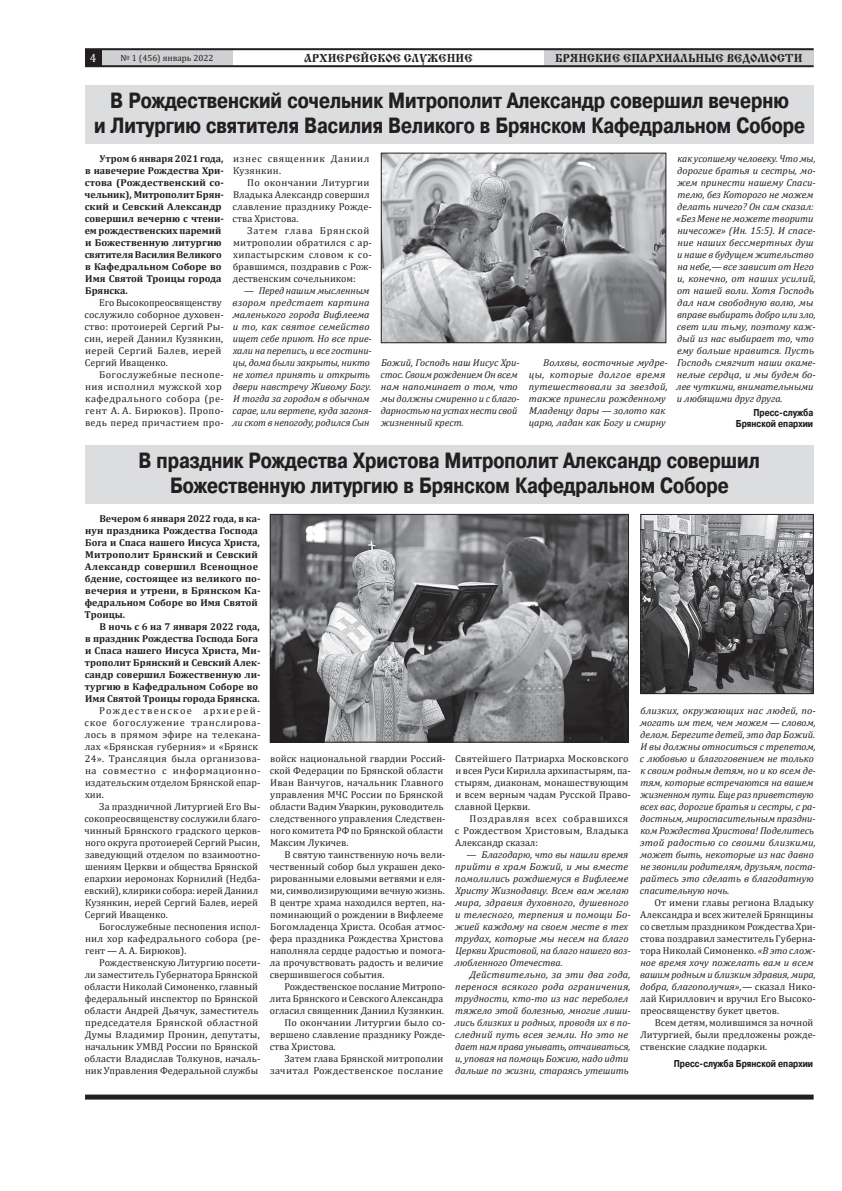
<style>
.page{position:relative;width:842px;height:1191px;background:#fff}
.page>*{position:absolute;margin:0;border:0;box-sizing:border-box;transform-origin:0 0}
.t1{font:700 22px/25px "Pragmatica Cond C";color:#231f20;text-align:center}
.t2{font:12px "Cyrillic Old";color:#231f20}
.t3{font:12px "Cambria";color:#fff}
.t4{font:10px/12px "Cambria";color:#231f20}
.t5{font:italic 10px/12px "Cambria";color:#231f20}
.t6{font:700 10px/12px "Cambria";color:#231f20}
.t7{font:10px/12px "Cambria";letter-spacing:.025em;color:#231f20}
.t8{font:10px/12px "Cambria";letter-spacing:.03em;color:#231f20}
.t9{font:700 10px/11px "Pragmatica Cond C";color:#231f20;text-align:right}
.t10{font:10px/12px "Cambria";letter-spacing:.06em;color:#231f20}
.t11{font:9px "Cambria";color:#231f20}
.s1{font-style:italic}
</style>
<div class="page">
<div style="left:101px;top:50px;width:132px;height:16px;background:#cfd0d2"></div>
<div style="left:544px;top:50px;width:270px;height:16px;background:#cfd0d2"></div>
<hr style="left:85px;top:48px;width:729px;height:2px;background:#231f20">
<hr style="left:85px;top:65px;width:729px;height:2px;background:#231f20">
<div style="left:85px;top:50px;width:16px;height:16px;background:#231f20"></div>
<div style="left:85px;top:1094px;width:729px;height:5px;background:#231f20"></div>
<div style="left:85px;top:85px;width:729px;height:58px;background:#dcdddf"></div>
<img style="left:383px;top:155px;width:281px;height:186px">
<div style="left:381px;top:153px;width:285px;height:190px;border:1px solid #231f20"></div>
<div style="left:85px;top:445px;width:729px;height:58px;background:#dcdddf"></div>
<img style="left:272px;top:516px;width:355px;height:224px">
<div style="left:270px;top:514px;width:359px;height:228px;border:1px solid #231f20"></div>
<img style="left:642px;top:516px;width:170px;height:176px">
<div style="left:640px;top:514px;width:174px;height:180px;border:1px solid #231f20"></div>
<p class="t3" style="left:90px;top:50px;width:8px">4</p>
<p class="t11" style="left:121px;top:52px;width:94px">№ 1 (456) январь 2022</p>
<p class="t2" style="left:304px;top:51px;width:170px">АРХИЕРЕЙСКОЕ СЛУЖЕНИЕ</p>
<p class="t2" style="left:555px;top:52px;width:249px">БРЯНСКИЕ ЕПАРХИАЛЬНЫЕ ВЕДОМОСТИ</p>
<h1 class="t1" style="left:94px;top:88px;width:713px">В Рождественский сочельник Митрополит Александр совершил вечерню<br>и Литургию святителя Василия Великого в Брянском Кафедральном Соборе</h1>
<p class="t6" style="left:84px;top:152px;width:141px;text-indent:15px">Утром 6 января 2021 года, в навечерие Рождества Хри&shy;стова (Рождественский со&shy;чельник), Митрополит Брян&shy;ский и Севский Александр совершил вечерню с чтени&shy;ем рождественских паремий и Божественную литургию святителя Василия Великого в Кафедральном Соборе во<br>Имя Святой Троицы города<br>Брянска.</p>
<p class="t4" style="left:85px;top:296px;width:141px;text-indent:15px">Его Высокопреосвященству сослужило соборное духовен&shy;ство: протоиерей Сергий Ры&shy;син, иерей Даниил Кузянкин, иерей Сергий Балев, иерей<br>Сергий Иващенко.</p>
<p class="t8" style="left:85px;top:368px;width:140px;text-indent:14px">Богослужебные песнопе&shy;ния исполнил мужской хор кафедрального собора (ре&shy;гент А. А. Бирюков). Пропо&shy;ведь перед причастием про-</p>
<p class="t5" style="left:676px;top:152px;width:141px">как усопшему человеку. Что мы, дорогие братья и сестры, мо&shy;жем принести нашему Спаси&shy;телю, без Которого не можем делать ничего? Он сам сказал: «Без Мене не можете творити ничесоже» (Ин. 15:5). И спасе&shy;ние наших бессмертных душ и наше в будущем жительство на небе,—все зависит от Него и, конечно, от наших усилий, от нашей воли. Хотя Господь дал нам свободную волю, мы вправе выбирать добро или зло, свет или тьму, поэтому каж&shy;дый из нас выбирает то, что ему больше нравится. Пусть<br>Господь смягчит наши окаме&shy;нелые сердца, и мы будем бо&shy;лее чуткими, внимательными и любящими друг друга.</p>
<p class="t9" style="left:736px;top:407px;width:79px">Пресс-служба<br>Брянской епархии</p>
<h1 class="t1" style="left:138px;top:448px;width:623px">В праздник Рождества Христова Митрополит Александр совершил<br>Божественную литургию в Брянском Кафедральном Соборе</h1>
<p class="t6" style="left:85px;top:512px;width:177px;text-indent:15px">Вечером 6 января 2022 года, в ка&shy;нун праздника Рождества Господа<br>Бога и Спаса нашего Иисуса Христа,<br>Митрополит Брянский и Севский<br>Александр совершил Всенощное бдение, состоящее из великого по&shy;вечерия и утрени, в Брянском Ка&shy;федральном Соборе во Имя Святой<br>Троицы.</p>
<p class="t6" style="left:85px;top:620px;width:177px;text-indent:15px">В ночь с 6 на 7 января 2022 года, в праздник Рождества Господа Бога и Спаса нашего Иисуса Христа, Ми&shy;трополит Брянский и Севский Алек&shy;сандр совершил Божественную ли&shy;тургию в Кафедральном Соборе во<br>Имя Святой Троицы города Брянска.</p>
<p class="t7" style="left:85px;top:704px;width:177px;text-indent:15px">Рождественское архиерей&shy;ское богослужение транслирова&shy;лось в прямом эфире на телекана&shy;лах «Брянская губерния» и «Брянск<br>24». Трансляция была организова&shy;на совместно с информационно&shy;издательским отделом Брянской епар&shy;хии.</p>
<p class="t4" style="left:84px;top:800px;width:177px;text-indent:15px">За праздничной Литургией Его Вы&shy;сокопреосвященству сослужили благо&shy;чинный Брянского градского церков&shy;ного округа протоиерей Сергий Рысин, заведующий отделом по взаимоотно&shy;шениям Церкви и общества Брянской епархии иеромонах Корнилий (Недба&shy;евский), клирики собора: иерей Даниил Кузянкин, иерей Сергий Балев, иерей Сергий Иващенко.</p>
<p class="t4" style="left:85px;top:920px;width:177px;text-align:justify;text-indent:14px">Богослужебные песнопения испол&shy;нил хор кафедрального собора (ре&shy;гент — А. А. Бирюков).</p>
<p class="t4" style="left:85px;top:956px;width:177px;text-indent:15px">Рождественскую Литургию посети&shy;ли заместитель Губернатора Брянской области Николай Симоненко, главный федеральный инспектор по Брянской области Андрей Дьячук, заместитель председателя Брянской областной Думы Владимир Пронин, депутаты, начальник УМВД России по Брянской области Владислав Толкунов, началь&shy;ник Управления Федеральной службы</p>
<p class="t10" style="left:233px;top:152px;width:138px">изнес священник Даниил<br>Кузянкин.</p>
<p class="t4" style="left:233px;top:176px;width:141px;text-indent:15px">По окончании Литургии<br>Владыка Александр совершил славление празднику Рожде&shy;ства Христова.</p>
<p class="t4" style="left:233px;top:224px;width:141px;text-indent:15px">Затем глава Брянской митрополии обратился с ар&shy;хипастырским словом к со&shy;бравшимся, поздравив с Рож&shy;дественским сочельником:</p>
<p class="t5" style="left:232px;top:284px;width:141px;text-indent:12px">— Перед нашим мысленным взором предстает картина маленького города Вифлеема и то, как святое семейство ищет себе приют. Но все прие&shy;хали на перепись, и все гостини&shy;цы, дома были закрыты, никто не хотел принять и открыть двери навстречу Живому Богу.<br>И тогда за городом в обычном сарае, или вертепе, куда загоня&shy;ли скот в непогоду, родился Сын</p>
<p class="t5" style="left:380px;top:356px;width:141px">Божий, Господь наш Иисус Хри&shy;стос. Своим рождением Он всем нам напоминает о том, что мы должны смиренно и с благо&shy;дарностью на устах нести свой жизненный крест.</p>
<p class="t5" style="left:529px;top:356px;width:141px;text-indent:14px">Волхвы, восточные мудре&shy;цы, которые долгое время путешествовали за звездой, также принесли рожденному<br>Младенцу дары — золото как царю, ладан как Богу и смирну</p>
<p class="t5" style="left:640px;top:704px;width:177px">близких, окружающих нас людей, по&shy;могать им тем, чем можем — словом, делом. Берегите детей, это дар Божий.<br>И вы должны относиться с трепетом, с любовью и благоговением не только к своим родным детям, но и ко всем де&shy;тям, которые встречаются на вашем жизненном пути. Еще раз приветствую всех вас, дорогие братья и сестры, с ра&shy;достным, мироспасительным праздни&shy;ком Рождества Христова! Поделитесь этой радостью со своими близкими, может быть, некоторые из нас давно не звонили родителям, друзьям, поста&shy;райтесь это сделать в благодатную спасительную ночь.</p>
<p class="t4" style="left:640px;top:896px;width:177px;text-indent:14px">От имени главы региона Владыку Александра и всех жителей Брянщины со светлым праздником Рождества Хри&shy;стова поздравил заместитель Губерна&shy;тора Николай Симоненко. <span class="s1">«В это слож&shy;ное время хочу пожелать вам и всем вашим родным и близким здравия, мира, добра, благополучия»,</span>— сказал Нико&shy;лай Кириллович и вручил Его Высоко&shy;преосвященству букет цветов.</p>
<p class="t4" style="left:640px;top:1016px;width:177px;text-indent:15px">Всем детям, молившимся за ночной<br>Литургией, были предложены рожде&shy;ственские сладкие подарки.</p>
<p class="t9" style="left:674px;top:1058px;width:141px">Пресс-служба Брянской епархии</p>
<p class="t4" style="left:270px;top:752px;width:177px">войск национальной гвардии Россий&shy;ской Федерации по Брянской области Иван Ванчугов, начальник Главного управления МЧС России по Брянской области Вадим Уваркин, руководитель следственного управления Следствен&shy;ного комитета РФ по Брянской области Максим Лукичев.</p>
<p class="t4" style="left:270px;top:848px;width:177px;text-indent:15px">В святую таинственную ночь вели&shy;чественный собор был украшен деко&shy;рированными еловыми ветвями и еля&shy;ми, символизирующими вечную жизнь.<br>В центре храма находился вертеп, на&shy;поминающий о рождении в Вифлееме Богомладенца Христа. Особая атмос&shy;фера праздника Рождества Христова наполняла сердце радостью и помога&shy;ла прочувствовать радость и величие свершившегося события.</p>
<p class="t4" style="left:284px;top:980px;width:163px">Рождественское послание Митропо-</p>
<p class="t4" style="left:270px;top:992px;width:175px">лита Брянского и Севского Александра</p>
<p class="t4" style="left:270px;top:1004px;width:176px">огласил священник Даниил Кузянкин.</p>
<p class="t4" style="left:284px;top:1016px;width:163px">По окончании Литургии было со-</p>
<p class="t4" style="left:270px;top:1028px;width:177px">вершено славление празднику Рожде-</p>
<p class="t4" style="left:270px;top:1040px;width:67px">ства Христова.</p>
<p class="t4" style="left:284px;top:1052px;width:160px">Затем глава Брянской митрополии</p>
<p class="t7" style="left:270px;top:1064px;width:175px">зачитал Рождественское послание</p>
<p class="t4" style="left:455px;top:752px;width:177px">Святейшего Патриарха Московского и всея Руси Кирилла архипастырям, па&shy;стырям, диаконам, монашествующим и всем верным чадам Русской Право&shy;славной Церкви.</p>
<p class="t4" style="left:455px;top:812px;width:175px;text-align:justify;text-indent:15px">Поздравляя всех собравшихся с Рождеством Христовым, Владыка Александр сказал:</p>
<p class="t5" style="left:455px;top:848px;width:178px;text-indent:12px">— Благодарю, что вы нашли время прийти в храм Божий, и мы вместе помолились рождшемуся в Вифлееме<br>Христу Жизнодавцу. Всем вам желаю мира, здравия духовного, душевного и телесного, терпения и помощи Бо&shy;жией каждому на своем месте в тех трудах, которые мы несем на благо<br>Церкви Христовой, на благо нашего воз&shy;любленного Отечества.</p>
<p class="t5" style="left:455px;top:968px;width:178px;text-indent:15px">Действительно, за эти два года, перенося всякого рода ограничения, трудности, кто-то из нас переболел тяжело этой болезнью, многие лиши&shy;лись близких и родных, проводя их в по&shy;следний путь всея земли. Но это не дает нам права унывать, отчаиваться, и, уповая на помощь Божию, надо идти дальше по жизни, стараясь утешить</p>
</div>
